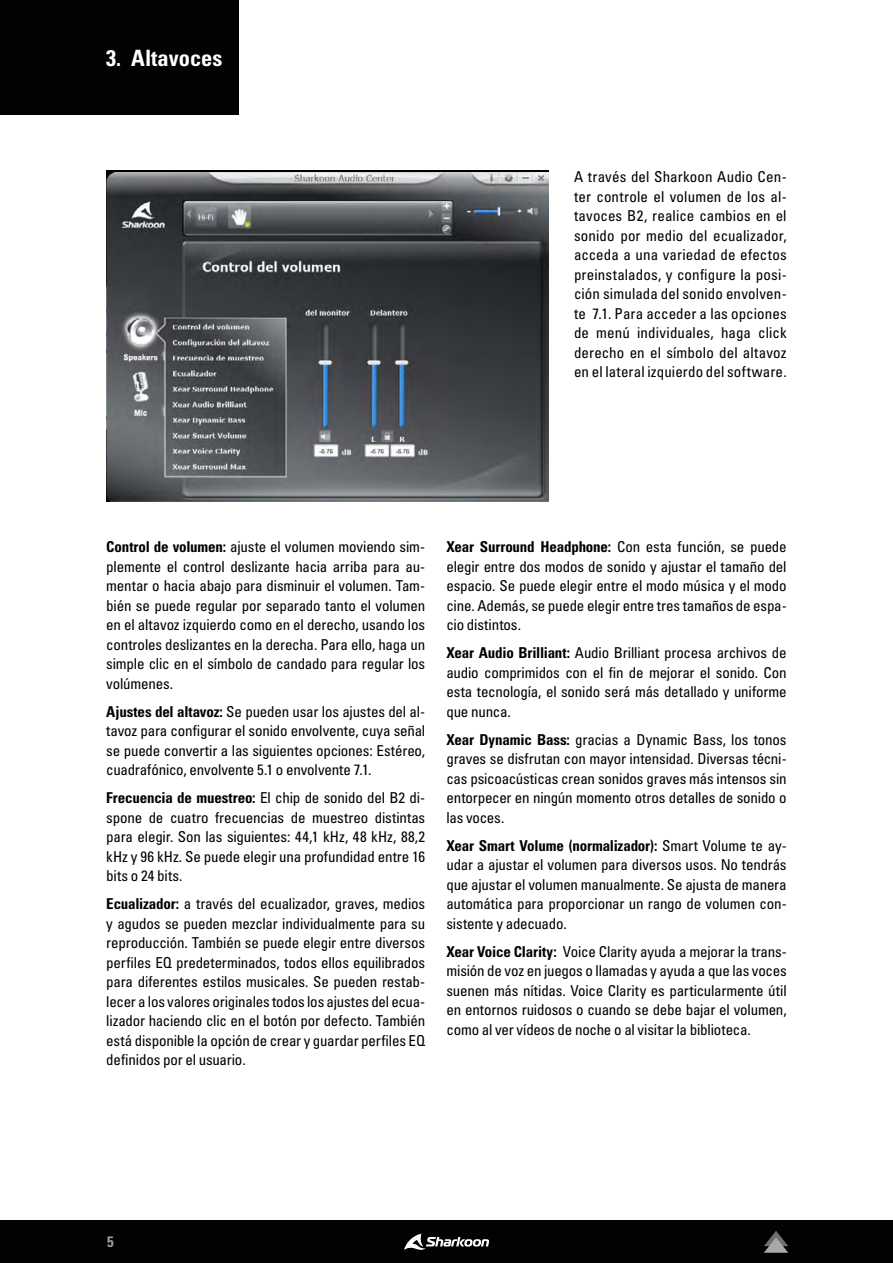
<style>
.page{position:relative;width:893px;height:1263px;background:#fff}
.page>*{position:absolute;margin:0;border:0;box-sizing:border-box;transform-origin:0 0}
.t1{font:22.5px "Univers LTCYR 67 Bold Cond";color:#fff}
.t2{font:condensed 15px/19.5px "Univers LTCYR 57";letter-spacing:-.01em;color:#000;text-align:justify}
.t3{font:15px "Univers LTCYR 67 Bold Cond";letter-spacing:-.015em;color:#000}
.t4{font:15px "Univers LTCYR 67 Bold Cond";color:#e3e3e3}
.s1{font-family:"Univers LTCYR 67 Bold Cond";font-stretch:normal}
.s2{font-family:"Univers LTCYR 57";font-stretch:condensed}
</style>
<div class="page">
<div style="left:0;top:1220px;width:893px;height:43px;background:#020203"></div>
<svg style="left:764px;top:1231px;width:24px;height:22px"></svg>
<svg style="left:404px;top:1233px;width:85px;height:17px"></svg>
<img style="left:106px;top:172px;width:443px;height:330px">
<div style="left:0;top:0;width:238px;height:115px;background:#020203"></div>
<h1 class="t1" style="left:106px;top:44px;width:118px">3. Altavoces</h1>
<p class="t2" style="left:574px;top:167px;width:214px">A través del Sharkoon Audio Cen&shy;ter controle el volumen de los al&shy;tavoces B2, realice cambios en el sonido por medio del ecualizador, acceda a una variedad de efectos preinstalados, y configure la posi&shy;ción simulada del sonido envolven&shy;te 7.1. Para acceder a las opciones de menú individuales, haga click derecho en el símbolo del altavoz en el lateral izquierdo del software.</p>
<p class="t2" style="left:106px;top:537px;width:320px"><span class="s1">Control de volumen:</span> ajuste el volumen moviendo sim&shy;plemente el control deslizante hacia arriba para au&shy;mentar o hacia abajo para disminuir el volumen. Tam&shy;bién se puede regular por separado tanto el volumen en el altavoz izquierdo como en el derecho, usando los controles deslizantes en la derecha. Para ello, haga un simple clic en el símbolo de candado para regular los volúmenes.</p>
<p class="t2" style="left:106px;top:701px;width:320px"><span class="s1">Ajustes del altavoz:</span> Se pueden usar los ajustes del al&shy;tavoz para configurar el sonido envolvente, cuya señal se puede convertir a las siguientes opciones: Estéreo, cuadrafónico, envolvente 5.1 o envolvente 7.1.</p>
<p class="t2" style="left:106px;top:788px;width:320px"><span class="s1">Frecuencia de muestreo:</span> El chip de sonido del B2 di&shy;spone de cuatro frecuencias de muestreo distintas para elegir. Son las siguientes: 44,1 kHz, 48 kHz, 88,2 kHz y 96 kHz. Se puede elegir una profundidad entre 16 bits o 24 bits.</p>
<p class="t2" style="left:106px;top:894px;width:320px"><span class="s1">Ecualizador:</span> a través del ecualizador, graves, medios y agudos se pueden mezclar individualmente para su reproducción. También se puede elegir entre diversos perfiles EQ predeterminados, todos ellos equilibrados para diferentes estilos musicales. Se pueden restab&shy;lecer a los valores originales todos los ajustes del ecua&shy;lizador haciendo clic en el botón por defecto. También está disponible la opción de crear y guardar perfiles EQ definidos por el usuario.</p>
<p class="t3" style="left:446px;top:537px;width:342px">Xear Surround Headphone: <span class="s2">Con esta función, se puede</span></p>
<p class="t2" style="left:446px;top:556px;width:342px">elegir entre dos modos de sonido y ajustar el tamaño del espacio. Se puede elegir entre el modo música y el modo cine. Además, se puede elegir entre tres tamaños de espa&shy;cio distintos.</p>
<p class="t2" style="left:446px;top:643px;width:342px"><span class="s1">Xear Audio Brilliant:</span> Audio Brilliant procesa archivos de audio comprimidos con el fin de mejorar el sonido. Con esta tecnología, el sonido será más detallado y uniforme que nunca.</p>
<p class="t2" style="left:446px;top:729px;width:342px"><span class="s1">Xear Dynamic Bass:</span> gracias a Dynamic Bass, los tonos graves se disfrutan con mayor intensidad. Diversas técni&shy;cas psicoacústicas crean sonidos graves más intensos sin entorpecer en ningún momento otros detalles de sonido o las voces.</p>
<p class="t3" style="left:446px;top:836px;width:342px">Xear Smart Volume (normalizador): <span class="s2">Smart Volume te ay-</span></p>
<p class="t2" style="left:446px;top:855px;width:342px">udar a ajustar el volumen para diversos usos. No tendrás que ajustar el volumen manualmente. Se ajusta de manera automática para proporcionar un rango de volumen con&shy;sistente y adecuado.</p>
<p class="t2" style="left:446px;top:941px;width:342px"><span class="s1">Xear Voice Clarity:</span> Voice Clarity ayuda a mejorar la trans&shy;misión de voz en juegos o llamadas y ayuda a que las voces suenen más nítidas. Voice Clarity es particularmente útil en entornos ruidosos o cuando se debe bajar el volumen, como al ver vídeos de noche o al visitar la biblioteca.</p>
<p class="t4" style="left:107px;top:1232px;width:8px">5</p>
</div>
